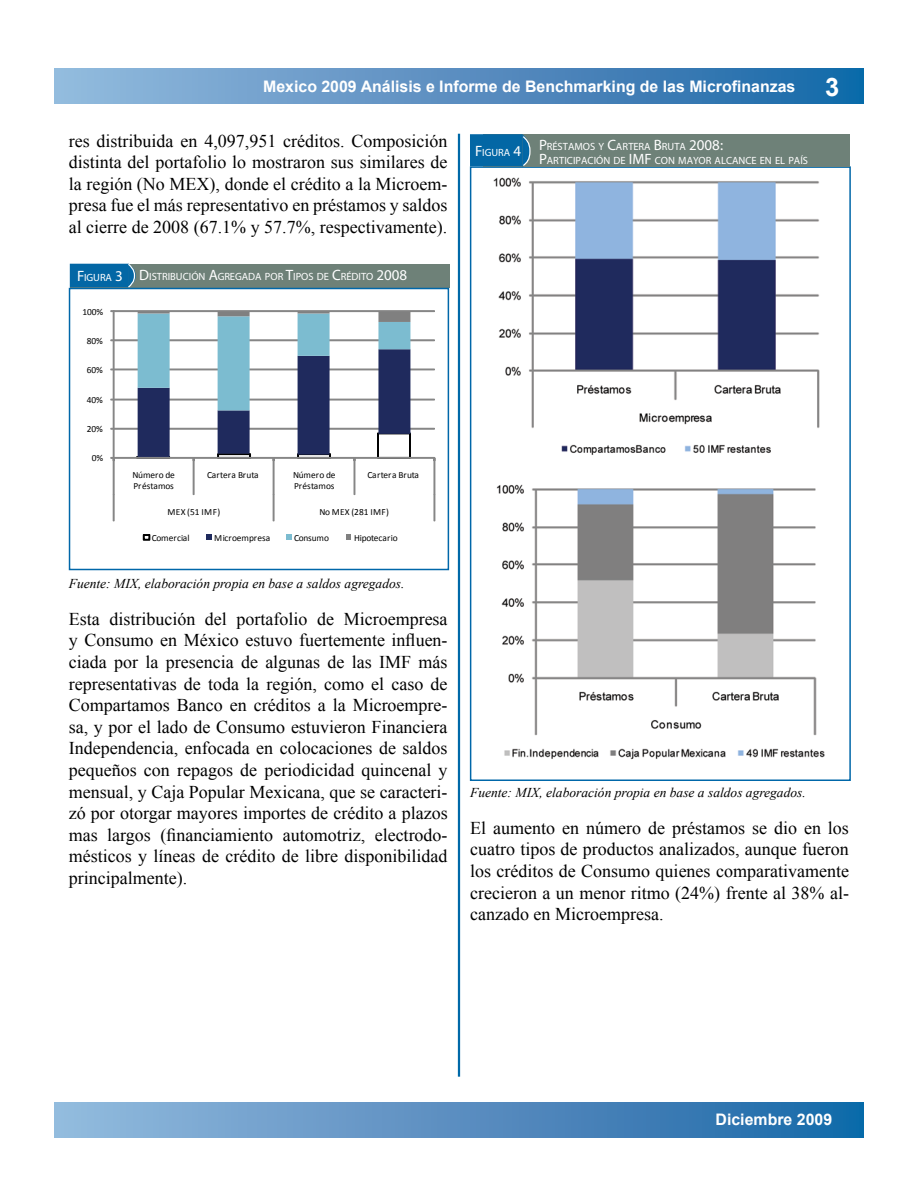
<style>
.page{position:relative;width:918px;height:1188px;background:#fff}
.page>*{position:absolute;margin:0;border:0;box-sizing:border-box;transform-origin:0 0}
.t1{font:18px/21.6px "Times New Roman";color:#000;text-align:justify}
.t2{font:700 15.9px "Arial";color:#fff}
.t3{font:italic 13.5px "Times New Roman";color:#000}
.t4{font:10.5px/13.5px "Myriad Pro";color:#fff}
.t5{font:9.45px/11.2px "Calibri";letter-spacing:-.005em;color:#010101}
.t6{font:9.45px "Calibri";letter-spacing:-.025em;color:#010101}
.s1{font-size:25.5px}
.s2{font-size:15px}
</style>
<div class="page">
<div style="left:54px;top:69px;width:810px;height:35px;background:linear-gradient(to right,#97b9dc,#1966a7)"></div>
<div style="left:54px;top:1102px;width:810px;height:35px;background:linear-gradient(to right,#97b9dc,#1966a7)"></div>
<hr style="left:458px;top:134px;width:2px;height:943px;background:#0069a8">
<div style="left:70px;top:264px;width:379px;height:23px;background:#6e8178"></div>
<div style="left:70px;top:264px;width:59px;height:23px;background:#0367a5"></div>
<svg style="left:127px;top:263px;width:9px;height:25px"></svg>
<div style="left:113px;top:310px;width:322px;height:2px;border:1px solid #868686"></div>
<div style="left:113px;top:339px;width:322px;height:2px;border:1px solid #868686"></div>
<div style="left:113px;top:369px;width:322px;height:1px;border:1px solid #868686"></div>
<div style="left:113px;top:399px;width:322px;height:2px;border:1px solid #868686"></div>
<div style="left:113px;top:428px;width:322px;height:2px;border:1px solid #868686"></div>
<div style="left:113px;top:311px;width:2px;height:147px;border:1px solid #868686"></div>
<div style="left:113px;top:457px;width:322px;height:2px;border:1px solid #868686"></div>
<div style="left:434px;top:457px;width:1px;height:38px;border:1px solid #868686"></div>
<div style="left:354px;top:457px;width:1px;height:38px;border:1px solid #868686"></div>
<div style="left:273px;top:457px;width:2px;height:38px;border:1px solid #868686"></div>
<div style="left:193px;top:457px;width:2px;height:38px;border:1px solid #868686"></div>
<svg style="left:135px;top:312px;width:277px;height:149px"></svg>
<div style="left:113px;top:457px;width:2px;height:38px;border:1px solid #868686"></div>
<svg style="left:110px;top:457px;width:5px;height:4px"></svg>
<svg style="left:434px;top:494px;width:1px;height:27px"></svg>
<div style="left:273px;top:494px;width:2px;height:27px;border:1px solid #868686"></div>
<div style="left:113px;top:494px;width:2px;height:27px;border:1px solid #868686"></div>
<svg style="left:142px;top:534px;width:9px;height:7px"></svg>
<svg style="left:206px;top:535px;width:6px;height:5px"></svg>
<svg style="left:286px;top:535px;width:6px;height:5px"></svg>
<svg style="left:346px;top:535px;width:5px;height:5px"></svg>
<div style="left:69px;top:288px;width:380px;height:282px;border:2px solid #0067a9"></div>
<img style="left:493px;top:177px;width:327px;height:278px">
<div style="left:470px;top:166px;width:381px;height:615px;border:2px solid #0067a9"></div>
<div style="left:484px;top:134px;width:366px;height:33px;background:#6e8178"></div>
<div style="left:470px;top:134px;width:53px;height:32px;background:#0367a5"></div>
<svg style="left:522px;top:134px;width:9px;height:35px"></svg>
<img style="left:496px;top:484px;width:329px;height:276px">
<p class="t2" style="left:263px;top:76px;width:578px">Mexico 2009 Análisis e Informe de Benchmarking de las Microfinanzas <span class="s1">3</span></p>
<p class="t1" style="left:69px;top:129px;width:380px">res distribuida en 4,097,951 créditos. Composición distinta del portafolio lo mostraron sus similares de la región (No MEX), donde el crédito a la Microem&shy;presa fue el más representativo en préstamos y saldos al cierre de 2008 (67.1% y 57.7%, respectivamente).</p>
<p class="t4" style="left:77px;top:270px;width:332px"><span class="s2">F</span>IGURA <span class="s2">3 D</span>ISTRIBUCIÓN <span class="s2">A</span>GREGADA POR <span class="s2">T</span>IPOS DE <span class="s2">C</span>RÉDITO <span class="s2">2008</span></p>
<p class="t5" style="left:82px;top:306px;width:22px">100%</p>
<p class="t5" style="left:87px;top:335px;width:18px">80%</p>
<p class="t5" style="left:87px;top:364px;width:18px">60%</p>
<p class="t5" style="left:87px;top:394px;width:18px">40%</p>
<p class="t5" style="left:87px;top:423px;width:18px">20%</p>
<p class="t5" style="left:92px;top:452px;width:13px">0%</p>
<p class="t5" style="left:133px;top:469px;width:44px">Número de<br>Préstamos</p>
<p class="t5" style="left:207px;top:469px;width:53px">Cartera Bruta</p>
<p class="t5" style="left:293px;top:469px;width:44px">Número de<br>Préstamos</p>
<p class="t5" style="left:368px;top:469px;width:53px">Cartera Bruta</p>
<p class="t5" style="left:168px;top:506px;width:54px">MEX (51 IMF)</p>
<p class="t5" style="left:320px;top:506px;width:71px">No MEX (281 IMF)</p>
<p class="t5" style="left:152px;top:532px;width:39px">Comercial</p>
<p class="t5" style="left:214px;top:532px;width:58px">Microempresa</p>
<p class="t6" style="left:294px;top:532px;width:37px">Consumo</p>
<p class="t6" style="left:354px;top:532px;width:45px">Hipotecario</p>
<p class="t3" style="left:69px;top:576px;width:337px">Fuente: MIX, elaboración propia en base a saldos agregados.</p>
<p class="t1" style="left:69px;top:608px;width:380px">Esta distribución del portafolio de Microempresa y Consumo en México estuvo fuertemente influen&shy;ciada por la presencia de algunas de las IMF más representativas de toda la región, como el caso de Compartamos Banco en créditos a la Microempre&shy;sa, y por el lado de Consumo estuvieron Financiera Independencia, enfocada en colocaciones de saldos pequeños con repagos de periodicidad quincenal y mensual, y Caja Popular Mexicana, que se caracteri&shy;zó por otorgar mayores importes de crédito a plazos mas largos (financiamiento automotriz, electrodo&shy;mésticos y líneas de crédito de libre disponibilidad principalmente).</p>
<p class="t4" style="left:539px;top:140px;width:270px;text-indent:-64px"><span class="s2">F</span>IGURA <span class="s2">4 P</span>RÉSTAMOS Y <span class="s2">C</span>ARTERA <span class="s2">B</span> RUTA <span class="s2">2008:<br>P</span>ARTICIPACIÓN DE <span class="s2">IMF</span> CON MAYOR ALCANCE EN EL PAÍS</p>
<p class="t3" style="left:470px;top:785px;width:337px">Fuente: MIX, elaboración propia en base a saldos agregados.</p>
<p class="t1" style="left:470px;top:817px;width:380px">El aumento en número de préstamos se dio en los cuatro tipos de productos analizados, aunque fueron los créditos de Consumo quienes comparativamente crecieron a un menor ritmo (24%) frente al 38% al&shy;canzado en Microempresa.</p>
<p class="t2" style="left:716px;top:1109px;width:118px">Diciembre 2009</p>
</div>
